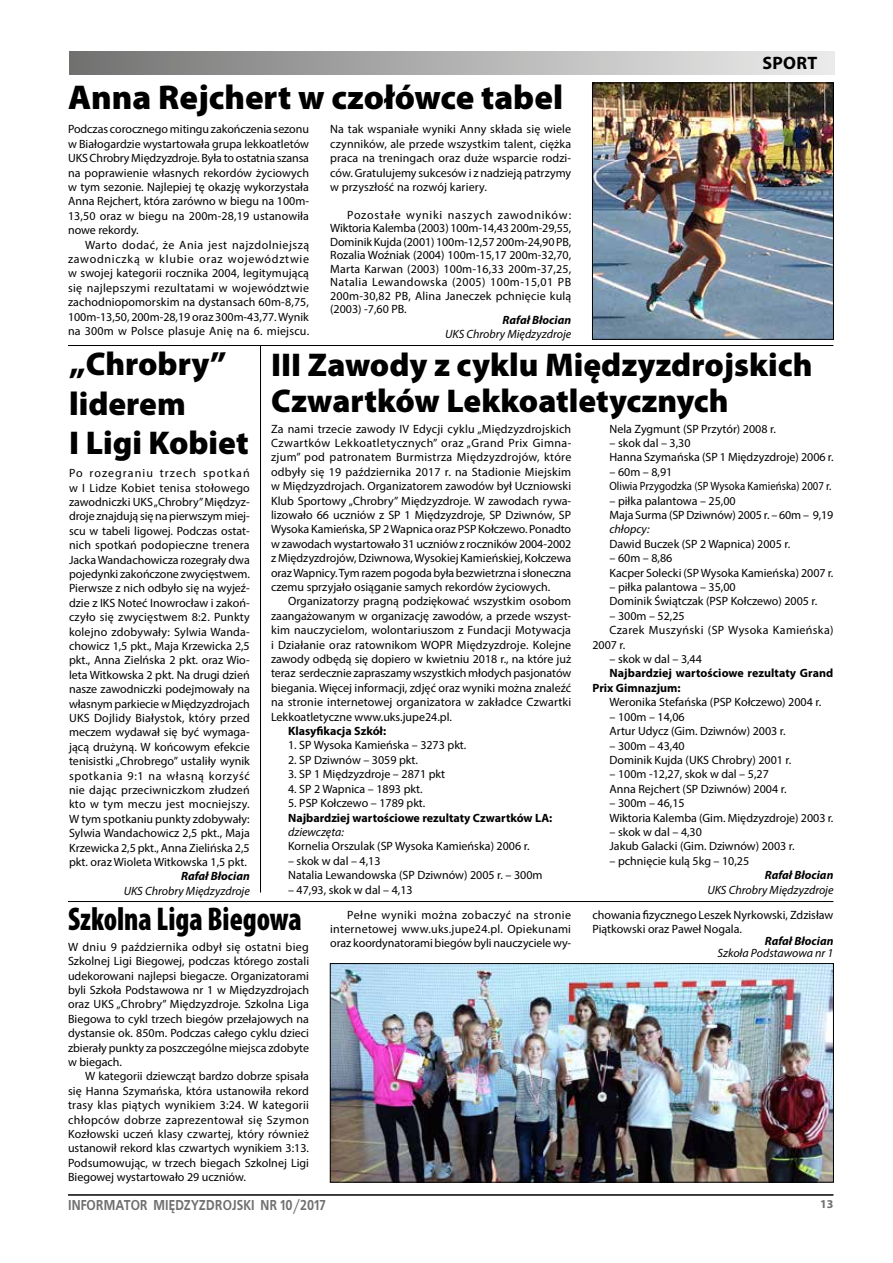
<style>
.page{position:relative;width:893px;height:1263px;background:#fff}
.page>*{position:absolute;margin:0;border:0;box-sizing:border-box;transform-origin:0 0}
.t1{font:900 34.5px "Myriad Pro";color:#000}
.t2{font:900 33px/39.6px "Myriad Pro";color:#000}
.t3{font:900 condensed 33px "Myriad Pro";color:#000;scale:.9 1}
.t4{font:700 18px "Myriad Pro";letter-spacing:.02em;color:#000}
.t5{font:700 14.25px "EFN Bureau";color:#706f6f}
.t6{font:12px/14.4px "Myriad Pro";color:#000}
.t7{font:700 12px/14.4px "Myriad Pro";color:#000}
.t8{font:italic 12px "Myriad Pro";color:#000}
.t9{font:italic 700 12px "Myriad Pro";color:#000}
.t10{font:12px "Myriad Pro";letter-spacing:.025em;color:#000}
.t11{font:700 12px "Myriad Pro";color:#706f6f}
</style>
<div class="page">
<hr style="left:68px;top:1194px;width:765px;height:2px;background:#000">
<div style="left:69px;top:51px;width:765px;height:23px;background:linear-gradient(to right,#737373,#ededed)"></div>
<hr style="left:68px;top:901px;width:765px;height:1px;background:#000">
<hr style="left:68px;top:345px;width:765px;height:1px;background:#000">
<hr style="left:260px;top:345px;width:1px;height:547px;background:#000">
<img style="left:332px;top:965px;width:500px;height:215px">
<div style="left:330px;top:963px;width:504px;height:219px;border:1px solid #000"></div>
<img style="left:594px;top:85px;width:238px;height:253px">
<div style="left:592px;top:83px;width:242px;height:257px;border:1px solid #000"></div>
<h1 class="t1" style="left:68px;top:78px;width:497px">Anna Rejchert w czołówce tabel</h1>
<p class="t6" style="left:68px;top:122px;width:243px;text-align:justify">Podczas corocznego mitingu zakończenia sezonu w Białogardzie wystartowała grupa lekkoatletów UKS Chrobry Międzyzdroje. Była to ostatnia szansa na poprawienie własnych rekordów życiowych w tym sezonie. Najlepiej tę okazję wykorzystała Anna Rejchert, która zarówno w biegu na 100m-13,50 oraz w biegu na 200m-28,19 ustanowiła nowe rekordy.</p>
<p class="t6" style="left:68px;top:237px;width:243px;text-align:justify;text-indent:17px">Warto dodać, że Ania jest najzdolniejszą zawodniczką w klubie oraz województwie w swojej kategorii rocznika 2004, legitymującą się najlepszymi rezultatami w województwie zachodniopomorskim na dystansach 60m-8,75, 100m-13,50, 200m-28,19 oraz 300m-43,77. Wynik na 300m w Polsce plasuje Anię na 6. miejscu.</p>
<p class="t6" style="left:330px;top:122px;width:242px;text-align:justify">Na tak wspaniałe wyniki Anny składa się wiele czynników, ale przede wszystkim talent, ciężka praca na treningach oraz duże wsparcie rodzi&shy;ców. Gratulujemy sukcesów i z nadzieją patrzymy w przyszłość na rozwój kariery.</p>
<p class="t6" style="left:330px;top:208px;width:243px;line-height:13.5px;text-align:justify;text-indent:17px">Pozostałe wyniki naszych zawodników:<br>Wiktoria Kalemba (2003) 100m-14,43 200m-29,55, Dominik Kujda (2001) 100m-12,57 200m-24,90 PB, Rozalia Woźniak (2004) 100m-15,17 200m-32,70, Marta Karwan (2003) 100m-16,33 200m-37,25, Natalia Lewandowska (2005) 100m-15,01 PB 200m-30,82 PB, Alina Janeczek pchnięcie kulą (2003) -7,60 PB.</p>
<p class="t9" style="left:503px;top:312px;width:70px">Rafał Błocian</p>
<p class="t8" style="left:445px;top:327px;width:128px">UKS Chrobry Międzyzdroje</p>
<h3 class="t4" style="left:762px;top:52px;width:57px">SPORT</h3>
<h2 class="t2" style="left:69px;top:344px;width:181px">„Chrobry” liderem<br>I Ligi Kobiet</h2>
<p class="t6" style="left:69px;top:466px;width:182px;text-align:justify">Po rozegraniu trzech spotkań w I Lidze Kobiet tenisa stołowego zawodniczki UKS „Chrobry” Międzyz&shy;droje znajdują się na pierwszym miej&shy;scu w tabeli ligowej. Podczas ostat&shy;nich spotkań podopieczne trenera Jacka Wandachowicza rozegrały dwa pojedynki zakończone zwycięstwem.<br>Pierwsze z nich odbyło się na wyjeź&shy;dzie z IKS Noteć Inowrocław i zakoń&shy;czyło się zwycięstwem 8:2. Punkty kolejno zdobywały: Sylwia Wanda&shy;chowicz 1,5 pkt., Maja Krzewicka 2,5 pkt., Anna Zielńska 2 pkt. oraz Wio&shy;leta Witkowska 2 pkt. Na drugi dzień nasze zawodniczki podejmowały na własnym parkiecie w Międzyzdrojach UKS Dojlidy Białystok, który przed meczem wydawał się być wymaga&shy;jącą drużyną. W końcowym efekcie tenisistki „Chrobrego” ustaliły wynik spotkania 9:1 na własną korzyść nie dając przeciwniczkom złudzeń kto w tym meczu jest mocniejszy.<br>W tym spotkaniu punkty zdobywały:<br>Sylwia Wandachowicz 2,5 pkt., Maja Krzewicka 2,5 pkt., Anna Zielińska 2,5 pkt. oraz Wioleta Witkowska 1,5 pkt.</p>
<p class="t9" style="left:181px;top:868px;width:70px">Rafał Błocian</p>
<p class="t8" style="left:124px;top:883px;width:128px">UKS Chrobry Międzyzdroje</p>
<h2 class="t3" style="left:68px;top:901px;width:261px">Szkolna Liga Biegowa</h2>
<p class="t6" style="left:68px;top:939px;width:243px;text-align:justify">W dniu 9 października odbył się ostatni bieg Szkolnej Ligi Biegowej, podczas którego zostali udekorowani najlepsi biegacze. Organizatorami byli Szkoła Podstawowa nr 1 w Międzyzdrojach oraz UKS „Chrobry” Międzyzdroje. Szkolna Liga Biegowa to cykl trzech biegów przełajowych na dystansie ok. 850m. Podczas całego cyklu dzieci zbierały punkty za poszczególne miejsca zdobyte w biegach.</p>
<p class="t6" style="left:68px;top:1069px;width:243px;text-align:justify;text-indent:17px">W kategorii dziewcząt bardzo dobrze spisała się Hanna Szymańska, która ustanowiła rekord trasy klas piątych wynikiem 3:24. W kategorii chłopców dobrze zaprezentował się Szymon Kozłowski uczeń klasy czwartej, który również ustanowił rekord klas czwartych wynikiem 3:13.<br>Podsumowując, w trzech biegach Szkolnej Ligi Biegowej wystartowało 29 uczniów.</p>
<h2 class="t2" style="left:271px;top:347px;width:543px;line-height:36px">III Zawody z cyklu Międzyzdrojskich<br>Czwartków Lekkoatletycznych</h2>
<p class="t6" style="left:271px;top:421px;width:302px;text-align:justify">Za nami trzecie zawody IV Edycji cyklu „Międzyzdrojskich Czwartków Lekkoatletycznych” oraz „Grand Prix Gimna&shy;zjum” pod patronatem Burmistrza Międzyzdrojów, które odbyły się 19 października 2017 r. na Stadionie Miejskim w Międzyzdrojach. Organizatorem zawodów był Uczniowski Klub Sportowy „Chrobry” Międzyzdroje. W zawodach rywa&shy;lizowało 66 uczniów z SP 1 Międzyzdroje, SP Dziwnów, SP Wysoka Kamieńska, SP 2 Wapnica oraz PSP Kołczewo. Ponadto w zawodach wystartowało 31 uczniów z roczników 2004-2002 z Międzyzdrojów, Dziwnowa, Wysokiej Kamieńskiej, Kołczewa oraz Wapnicy. Tym razem pogoda była bezwietrzna i słoneczna czemu sprzyjało osiąganie samych rekordów życiowych.</p>
<p class="t6" style="left:271px;top:594px;width:302px;text-align:justify;text-indent:17px">Organizatorzy pragną podziękować wszystkim osobom zaangażowanym w organizację zawodów, a przede wszyst&shy;kim nauczycielom, wolontariuszom z Fundacji Motywacja i Działanie oraz ratownikom WOPR Międzyzdroje. Kolejne zawody odbędą się dopiero w kwietniu 2018 r., na które już teraz serdecznie zapraszamy wszystkich młodych pasjonatów biegania. Więcej informacji, zdjęć oraz wyniki można znaleźć na stronie internetowej organizatora w zakładce Czwartki Lekkoatletyczne www.uks.jupe24.pl.</p>
<p class="t7" style="left:288px;top:723px;width:100px">Klasyfikacja Szkół:</p>
<p class="t6" style="left:288px;top:738px;width:180px">1. SP Wysoka Kamieńska – 3273 pkt.</p>
<p class="t6" style="left:288px;top:752px;width:131px">2. SP Dziwnów – 3059 pkt.</p>
<p class="t6" style="left:288px;top:767px;width:159px">3. SP 1 Międzyzdroje – 2871 pkt</p>
<p class="t6" style="left:288px;top:781px;width:136px">4. SP 2 Wapnica – 1893 pkt.</p>
<p class="t6" style="left:288px;top:796px;width:139px">5. PSP Kołczewo – 1789 pkt.</p>
<p class="t7" style="left:288px;top:810px;width:266px">Najbardziej wartościowe rezultaty Czwartków LA:</p>
<p class="t8" style="left:288px;top:824px;width:57px">dziewczęta:</p>
<p class="t6" style="left:288px;top:839px;width:243px">Kornelia Orszulak (SP Wysoka Kamieńska) 2006 r.</p>
<p class="t6" style="left:288px;top:853px;width:256px">– skok w dal – 4,13<br>Natalia Lewandowska (SP Dziwnów) 2005 r. – 300m</p>
<p class="t6" style="left:288px;top:882px;width:126px">– 47,93, skok w dal – 4,13</p>
<p class="t6" style="left:609px;top:421px;width:168px">Nela Zygmunt (SP Przytór) 2008 r.</p>
<p class="t6" style="left:609px;top:436px;width:225px">– skok dal – 3,30<br>Hanna Szymańska (SP 1 Międzyzdroje) 2006 r.</p>
<p class="t6" style="left:609px;top:464px;width:224px">– 60m – 8,91<br>Oliwia Przygodzka (SP Wysoka Kamieńska) 2007 r.</p>
<p class="t6" style="left:609px;top:493px;width:225px">– piłka palantowa – 25,00<br>Maja Surma (SP Dziwnów) 2005 r. – 60m – 9,19</p>
<p class="t8" style="left:609px;top:522px;width:42px">chłopcy:</p>
<p class="t6" style="left:609px;top:536px;width:182px">Dawid Buczek (SP 2 Wapnica) 2005 r.</p>
<p class="t6" style="left:609px;top:551px;width:225px">– 60m – 8,86<br>Kacper Solecki (SP Wysoka Kamieńska) 2007 r.</p>
<p class="t6" style="left:609px;top:580px;width:209px">– piłka palantowa – 35,00<br>Dominik Świątczak (PSP Kołczewo) 2005 r.</p>
<p class="t6" style="left:609px;top:608px;width:77px">– 300m – 52,25</p>
<p class="t10" style="left:609px;top:623px;width:226px">Czarek Muszyński (SP Wysoka Kamieńska)</p>
<p class="t6" style="left:592px;top:637px;width:34px">2007 r.</p>
<p class="t6" style="left:609px;top:652px;width:94px">– skok w dal – 3,44</p>
<p class="t7" style="left:592px;top:666px;width:242px;text-indent:17px">Najbardziej wartościowe rezultaty Grand<br>Prix Gimnazjum:</p>
<p class="t6" style="left:609px;top:695px;width:213px">Weronika Stefańska (PSP Kołczewo) 2004 r.</p>
<p class="t6" style="left:609px;top:709px;width:178px">– 100m – 14,06<br>Artur Udycz (Gim. Dziwnów) 2003 r.</p>
<p class="t6" style="left:609px;top:738px;width:183px">– 300m – 43,40<br>Dominik Kujda (UKS Chrobry) 2001 r.</p>
<p class="t6" style="left:609px;top:767px;width:179px">– 100m -12,27, skok w dal – 5,27<br>Anna Rejchert (SP Dziwnów) 2004 r.</p>
<p class="t6" style="left:609px;top:796px;width:225px">– 300m – 46,15<br>Wiktoria Kalemba (Gim. Międzyzdroje) 2003 r.</p>
<p class="t6" style="left:609px;top:824px;width:187px">– skok w dal – 4,30<br>Jakub Galacki (Gim. Dziwnów) 2003 r.</p>
<p class="t6" style="left:609px;top:853px;width:141px">– pchnięcie kulą 5kg – 10,25</p>
<p class="t9" style="left:765px;top:867px;width:70px">Rafał Błocian</p>
<p class="t8" style="left:707px;top:882px;width:128px">UKS Chrobry Międzyzdroje</p>
<p class="t6" style="left:330px;top:907px;width:242px;text-align:justify;text-indent:17px">Pełne wyniki można zobaczyć na stronie internetowej www.uks.jupe24.pl. Opiekunami oraz koordynatorami biegów byli nauczyciele wy-</p>
<p class="t6" style="left:592px;top:907px;width:242px">chowania fizycznego Leszek Nyrkowski, Zdzisław<br>Piątkowski oraz Paweł Nogala.</p>
<p class="t9" style="left:765px;top:933px;width:70px">Rafał Błocian</p>
<p class="t8" style="left:717px;top:945px;width:117px">Szkoła Podstawowa nr 1</p>
<p class="t5" style="left:68px;top:1194px;width:259px">INFORMATOR MIĘDZYZDROJSKI NR 10/2017</p>
<p class="t11" style="left:820px;top:1196px;width:15px">13</p>
</div>
